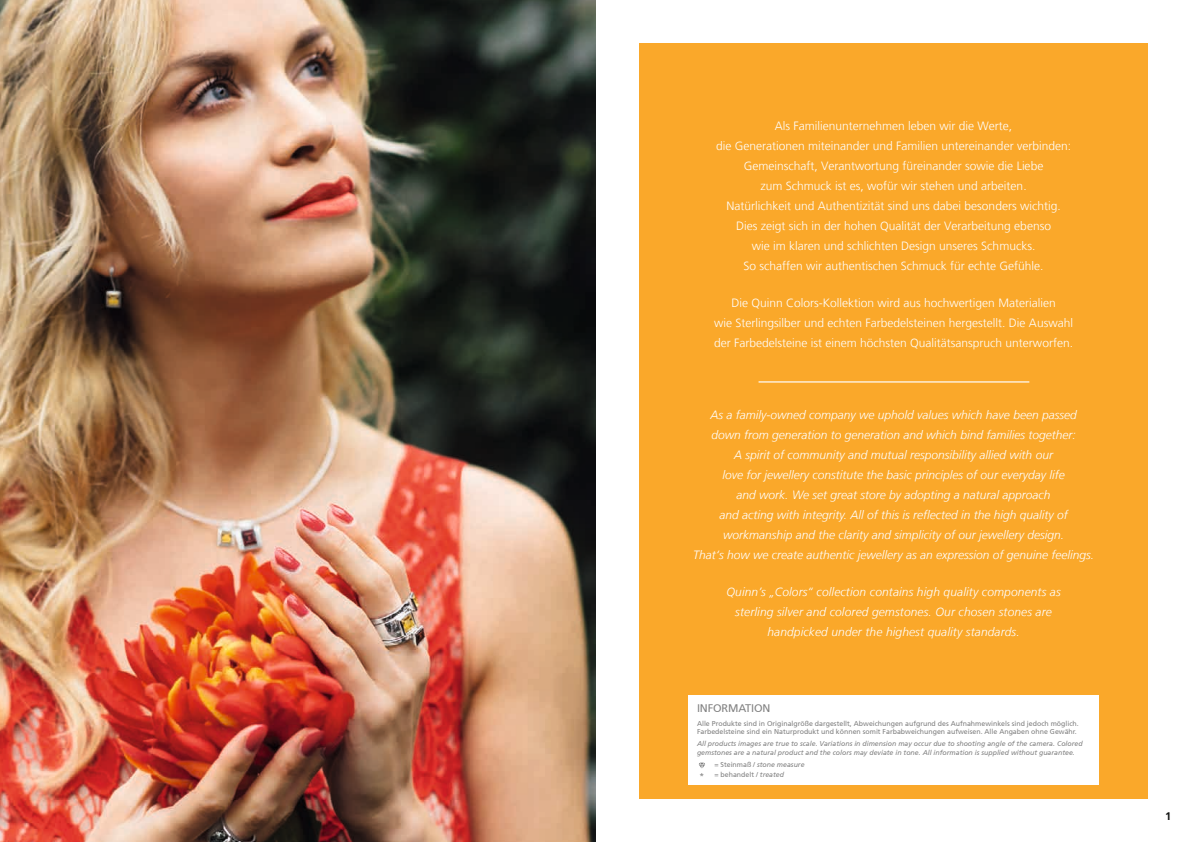
<style>
.page{position:relative;width:1191px;height:842px;background:#fff}
.page>*{position:absolute;margin:0;border:0;box-sizing:border-box;transform-origin:0 0}
.t1{font:italic 300 12px/20px "Frutiger";color:#fff;text-align:center}
.t2{font:300 12px/20px "Frutiger";color:#fff;text-align:center}
.t3{font:11px "Frutiger 55 Roman";letter-spacing:-.015em;color:#818181}
.t4{font:700 11px "Frutiger";color:#131413}
.t5{font:italic 7px/8.4px "Frutiger 56";color:#818181}
.t6{font:7px/8.4px "Frutiger 55 Roman";color:#818181}
.s1{font-family:"Frutiger 55 Roman";font-style:normal}
.s2{font-size:8.5px}
.s3{font-family:"Frutiger 56";font-style:italic}
</style>
<div class="page">
<img style="left:0;top:0;width:595px;height:842px">
<div style="left:639px;top:43px;width:508px;height:756px;background:#faa82a"></div>
<div style="left:688px;top:696px;width:410px;height:89px;background:#fff"></div>
<svg style="left:698px;top:763px;width:7px;height:5px"></svg>
<hr style="left:758px;top:381px;width:271px;height:1px;background:#fff">
<p class="t2" style="left:716px;top:116px;width:356px">Als Familienunternehmen leben wir die Werte,<br>die Generationen miteinander und Familien untereinander verbinden:<br>Gemeinschaft, Verantwortung füreinander sowie die Liebe<br>zum Schmuck ist es, wofür wir stehen und arbeiten.<br>Natürlichkeit und Authentizität sind uns dabei besonders wichtig.<br>Dies zeigt sich in der hohen Qualität der Verarbeitung ebenso<br>wie im klaren und schlichten Design unseres Schmucks.<br>So schaffen wir authentischen Schmuck für echte Gefühle.</p>
<p class="t2" style="left:714px;top:293px;width:360px">Die Quinn Colors-Kollektion wird aus hochwertigen Materialien<br>wie Sterlingsilber und echten Farbedelsteinen hergestellt. Die Auswahl der Farbedelsteine ist einem höchsten Qualitätsanspruch unterworfen.</p>
<p class="t1" style="left:693px;top:405px;width:402px">As a family-owned company we uphold values which have been passed<br>down from generation to generation and which bind families together:<br>A spirit of community and mutual responsibility allied with our<br>love for jewellery constitute the basic principles of our everyday life<br>and work. We set great store by adopting a natural approach<br>and acting with integrity. All of this is reflected in the high quality of workmanship and the clarity and simplicity of our jewellery design.<br>That‘s how we create authentic jewellery as an expression of genuine feelings.</p>
<p class="t1" style="left:726px;top:582px;width:336px">Quinn’s „Colors“ collection contains high quality components as sterling silver and colored gemstones. Our chosen stones are handpicked under the highest quality standards.</p>
<p class="t3" style="left:697px;top:702px;width:75px">INFORMATION</p>
<p class="t6" style="left:697px;top:719px;width:383px">Alle Produkte sind in Originalgröße dargestellt, Abweichungen aufgrund des Aufnahmewinkels sind jedoch möglich.<br>Farbedelsteine sind ein Naturprodukt und können somit Farbabweichungen aufweisen. Alle Angaben ohne Gewähr.</p>
<p class="t5" style="left:697px;top:740px;width:387px">All products images are true to scale. Variations in dimension may occur due to shooting angle of the camera. Colored gemstones are a natural product and the colors may deviate in tone. All information is supplied without guarantee.</p>
<p class="t5" style="left:714px;top:761px;width:92px"><span class="s1">= Steinmaß /</span> stone measure</p>
<p class="t6" style="left:699px;top:771px;width:86px"><span class="s2">*</span> = behandelt / <span class="s3">treated</span></p>
<p class="t4" style="left:1165px;top:810px;width:8px">1</p>
</div>
